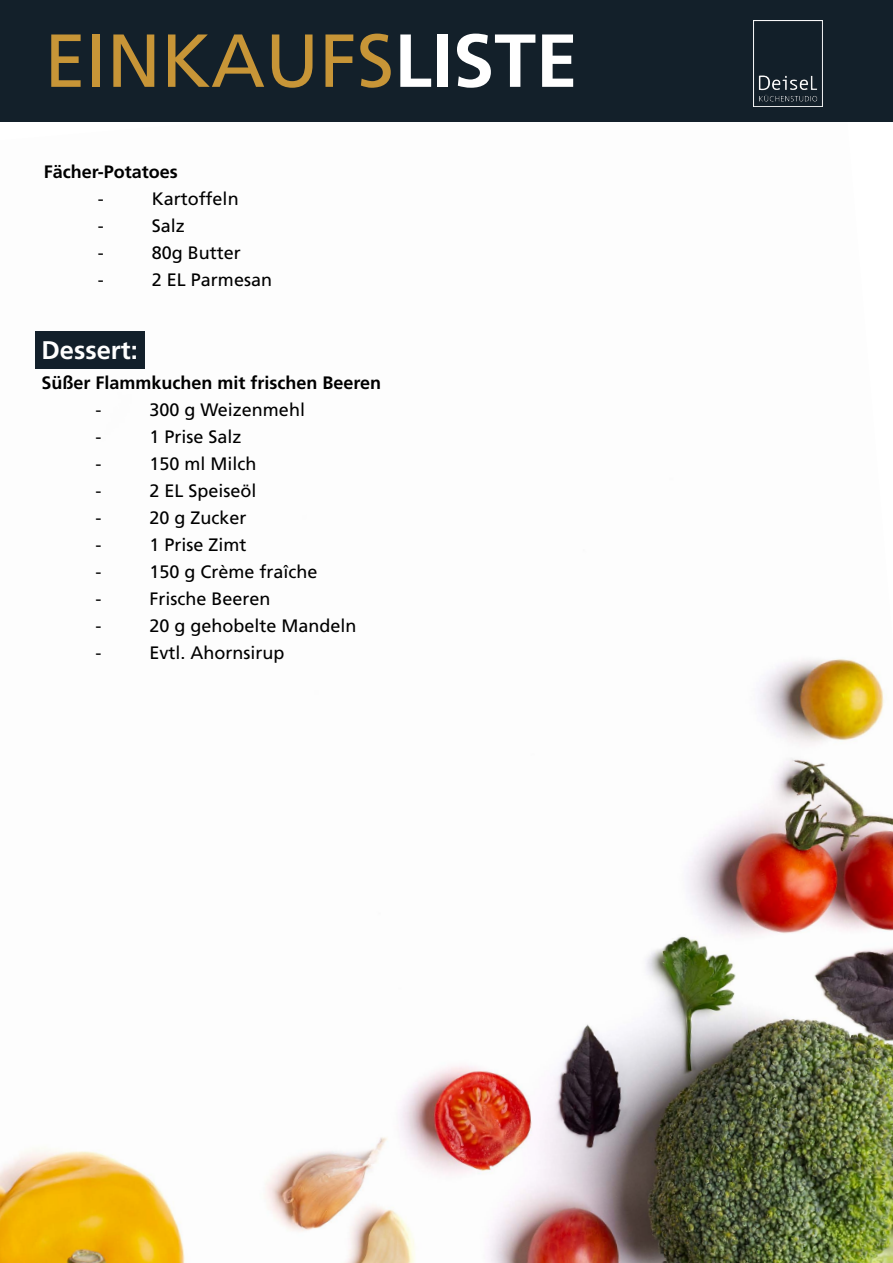
<style>
.page{position:relative;width:893px;height:1263px;background:#fff}
.page>*{position:absolute;margin:0;border:0;box-sizing:border-box;transform-origin:0 0}
.t1{font:75px "Frutiger";color:#c79537}
.t2{font:700 25.5px "Frutiger";color:#fff}
.t3{font:18px "Frutiger";color:#000}
.t4{font:700 18px "Frutiger";color:#000}
.s1{font-weight:700;color:#fff}
</style>
<div class="page">
<img style="left:0;top:121px;width:893px;height:1142px">
<div style="left:35px;top:331px;width:110px;height:38px;background:#13202b"></div>
<div style="left:0;top:0;width:893px;height:121px;background:#13202a"></div>
<img style="left:754px;top:21px;width:68px;height:85px">
<h1 class="t1" style="left:44px;top:17px;width:535px">EINKAUFS<span class="s1">LISTE</span></h1>
<p class="t4" style="left:44px;top:161px;width:136px">Fächer-Potatoes</p>
<p class="t3" style="left:98px;top:188px;width:7px">-</p>
<p class="t3" style="left:152px;top:188px;width:88px">Kartoffeln</p>
<p class="t3" style="left:98px;top:215px;width:7px">-</p>
<p class="t3" style="left:152px;top:215px;width:35px">Salz</p>
<p class="t3" style="left:98px;top:242px;width:7px">-</p>
<p class="t3" style="left:152px;top:242px;width:91px">80g Butter</p>
<p class="t3" style="left:98px;top:269px;width:7px">-</p>
<p class="t3" style="left:152px;top:269px;width:122px">2 EL Parmesan</p>
<h2 class="t2" style="left:41px;top:335px;width:98px">Dessert:</h2>
<p class="t4" style="left:41px;top:372px;width:341px">Süßer Flammkuchen mit frischen Beeren</p>
<p class="t3" style="left:95px;top:399px;width:7px">-</p>
<p class="t3" style="left:149px;top:399px;width:157px">300 g Weizenmehl</p>
<p class="t3" style="left:95px;top:426px;width:7px">-</p>
<p class="t3" style="left:149px;top:426px;width:94px">1 Prise Salz</p>
<p class="t3" style="left:95px;top:453px;width:7px">-</p>
<p class="t3" style="left:149px;top:453px;width:109px">150 ml Milch</p>
<p class="t3" style="left:95px;top:480px;width:7px">-</p>
<p class="t3" style="left:149px;top:480px;width:109px">2 EL Speiseöl</p>
<p class="t3" style="left:95px;top:507px;width:7px">-</p>
<p class="t3" style="left:149px;top:507px;width:99px">20 g Zucker</p>
<p class="t3" style="left:95px;top:534px;width:7px">-</p>
<p class="t3" style="left:149px;top:534px;width:99px">1 Prise Zimt</p>
<p class="t3" style="left:95px;top:561px;width:7px">-</p>
<p class="t3" style="left:149px;top:561px;width:170px">150 g Crème fraîche</p>
<p class="t3" style="left:95px;top:588px;width:7px">-</p>
<p class="t3" style="left:149px;top:588px;width:123px">Frische Beeren</p>
<p class="t3" style="left:95px;top:615px;width:7px">-</p>
<p class="t3" style="left:149px;top:615px;width:209px">20 g gehobelte Mandeln</p>
<p class="t3" style="left:95px;top:642px;width:7px">-</p>
<p class="t3" style="left:149px;top:642px;width:137px">Evtl. Ahornsirup</p>
</div>
